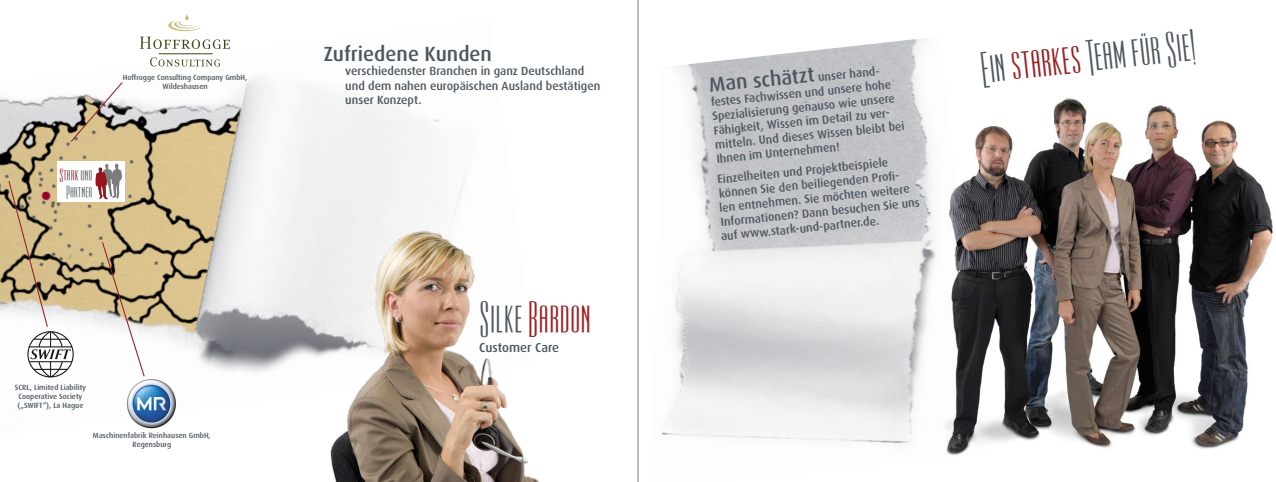
<style>
.page{position:relative;width:1276px;height:482px;background:#fff}
.page>*{position:absolute;margin:0;border:0;box-sizing:border-box;transform-origin:0 0}
.t1{font:42.1px "Ultra Condensed Sans Serif";color:#4c575f}
.t2{font:42.1px "Ultra Condensed Sans Serif";color:#9b1f23}
.t3{font:500 20.5px "Dax";color:#4c575f}
.t4{font:15.8px/16.6px "Ultra Condensed Sans Serif";color:#4c575f;text-align:center}
.t5{font:500 13px "Dax";color:#4c575f}
.t6{font:500 11.9px/14.2px "Dax";color:#4c575f}
.t7{font:500 7.6px/9.1px "Dax";color:#4c575f;text-align:center}
.s1{color:#9b1f23}
.s2{color:#4c575f}
.s3{font-size:11.9px}
</style>
<div class="page">
<img style="left:0;top:31px;width:466px;height:374px">
<img style="left:662px;top:39px;width:274px;height:405px">
<svg style="left:168px;top:14px;width:33px;height:17px"></svg>
<hr style="left:159px;top:54px;width:54px;height:1px;background:#3c4717">
<svg style="left:140px;top:37px;width:90px;height:12px"></svg>
<svg style="left:150px;top:57px;width:70px;height:9px"></svg>
<hr style="left:637px;top:0;width:1px;height:482px;background:#a5abaf">
<hr style="left:638px;top:0;width:1px;height:482px;background:#a5abaf">
<img style="left:945px;top:98px;width:328px;height:358px">
<img style="left:313px;top:223px;width:227px;height:259px">
<svg style="left:70px;top:81px;width:53px;height:62px"></svg>
<div style="left:57px;top:161px;width:68px;height:41px;background:#fff"></div>
<svg style="left:96px;top:163px;width:26px;height:36px"></svg>
<svg style="left:8px;top:180px;width:66px;height:197px"></svg>
<img style="left:127px;top:379px;width:50px;height:50px">
<svg style="left:101px;top:241px;width:44px;height:136px"></svg>
<p class="t7" style="left:123px;top:72px;width:126px">Hoffrogge Consulting Company GmbH,<br>Wildeshausen</p>
<h3 class="t4" style="left:60px;top:167px;width:34px"><span class="s1">Stark</span> und<br>Partner</h3>
<p class="t7" style="left:15px;top:383px;width:73px">SCRL, Limited Liability<br>Cooperative Society („SWIFT“), La Hague</p>
<p class="t7" style="left:93px;top:431px;width:119px">Maschinenfabrik Reinhausen GmbH,<br>Regensburg</p>
<h2 class="t3" style="left:324px;top:43px;width:170px">Zufriedene Kunden</h2>
<p class="t6" style="left:345px;top:64px;width:256px">verschiedenster Branchen in ganz Deutschland und dem nahen europäischen Ausland bestätigen unser Konzept.</p>
<h1 class="t2" style="left:479px;top:293px;width:113px"><span class="s2">Silke</span> Bardon</h1>
<p class="t5" style="left:479px;top:340px;width:82px">Customer Care</p>
<h2 class="t3" style="left:708px;top:74px;width:180px;rotate:-6deg">Man schätzt <span class="s3">unser hand-</span></h2>
<p class="t6" style="left:710px;top:96px;width:192px;rotate:-6deg">festes Fachwissen und unsere hohe Spezialisierung genauso wie unsere Fähigkeit, Wissen im Detail zu ver&shy;mitteln. Und dieses Wissen bleibt bei Ihnen im Unternehmen!</p>
<p class="t6" style="left:714px;top:173px;width:202px;rotate:-6deg">Einzelheiten und Projektbeispiele können Sie den beiliegenden Profi - len entnehmen. Sie möchten weitere Informatio-nen? Dann besuchen Sie uns auf www.stark-und-partner.de.</p>
<h1 class="t1" style="left:978px;top:43px;width:218px;rotate:-6deg">Ein <span class="s1">starkes</span> Team für Sie!</h1>
</div>
